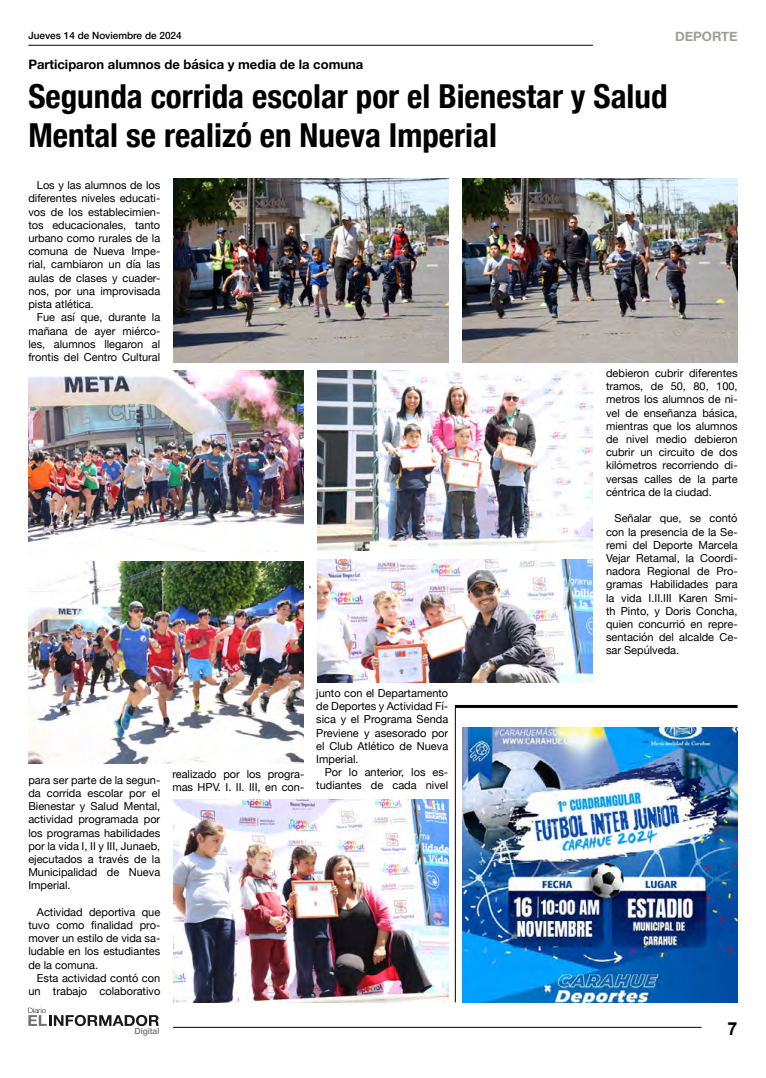
<style>
.page{position:relative;width:766px;height:1078px;background:#fff}
.page>*{position:absolute;margin:0;border:0;box-sizing:border-box;transform-origin:0 0}
.t1{font:700 condensed 33px/39.6px "Helvetica Neue";color:#000}
.t2{font:700 18px "Arial";color:#000}
.t3{font:700 13px "Helvetica Neue";color:#000}
.t4{font:700 13px "Helvetica Neue";color:#9d9d9c}
.t5{font:11px/13.2px "Helvetica Neue";color:#000;text-align:justify}
.t6{font:500 10px "Helvetica Neue";color:#000}
.t7{font:500 8.5px "Helvetica Neue";color:#717170}
</style>
<div class="page">
<hr style="left:28px;top:45px;width:564px;height:1px;background:#000">
<hr style="left:173px;top:1026px;width:528px;height:1px;background:#000">
<svg style="left:28px;top:1007px;width:131px;height:18px"></svg>
<hr style="left:455px;top:704px;width:282px;height:3px;background:#000">
<hr style="left:455px;top:704px;width:1px;height:298px;background:#000">
<img style="left:462px;top:727px;width:275px;height:275px">
<img style="left:173px;top:179px;width:275px;height:183px">
<img style="left:462px;top:179px;width:275px;height:183px">
<img style="left:28px;top:370px;width:275px;height:182px">
<img style="left:28px;top:561px;width:275px;height:202px">
<img style="left:173px;top:799px;width:275px;height:203px">
<img style="left:317px;top:559px;width:275px;height:123px">
<img style="left:317px;top:370px;width:275px;height:180px">
<p class="t6" style="left:28px;top:28px;width:155px">Jueves 14 de Noviembre de 2024</p>
<p class="t3" style="left:28px;top:55px;width:336px">Participaron alumnos de básica y media de la comuna</p>
<h1 class="t1" style="left:28px;top:74px;width:640px">Segunda corrida escolar por el Bienestar y Salud<br>Mental se realizó en Nueva Imperial</h1>
<p class="t4" style="left:675px;top:26px;width:64px">DEPORTE</p>
<p class="t5" style="left:28px;top:179px;width:133px;text-indent:9px">Los y las alumnos de los diferentes niveles educati&shy;vos de los establecimien&shy;tos educacionales, tanto urbano como rurales de la comuna de Nueva Impe&shy;rial, cambiaron un día las aulas de clases y cuader&shy;nos, por una improvisada pista atlética.</p>
<p class="t5" style="left:28px;top:311px;width:133px;text-indent:9px">Fue así que, durante la mañana de ayer miérco&shy;les, alumnos llegaron al frontis del Centro Cultural</p>
<p class="t5" style="left:28px;top:773px;width:133px">para ser parte de la segun&shy;da corrida escolar por el Bienestar y Salud Mental, actividad programada por los programas habilidades por la vida I, II y III, Junaeb, ejecutados a través de la Municipalidad de Nueva Imperial.</p>
<p class="t5" style="left:28px;top:905px;width:133px;text-indent:9px">Actividad deportiva que tuvo como finalidad pro&shy;mover un estilo de vida sa&shy;ludable en los estudiantes de la comuna.</p>
<p class="t5" style="left:28px;top:971px;width:133px;text-align:right">Esta actividad contó con un trabajo colaborativo</p>
<p class="t7" style="left:134px;top:1023px;width:26px">Digital</p>
<p class="t5" style="left:172px;top:767px;width:133px">realizado por los progra&shy;mas HPV. I. II. III, en con-</p>
<p class="t5" style="left:316px;top:687px;width:133px">junto con el Departamento de Deportes y Actividad Fí&shy;sica y el Programa Senda Previene y asesorado por el Club Atlético de Nueva Imperial.</p>
<p class="t5" style="left:316px;top:766px;width:133px;text-align:right">Por lo anterior, los es&shy;tudiantes de cada nivel</p>
<p class="t5" style="left:606px;top:367px;width:133px">debieron cubrir diferentes tramos, de 50, 80, 100, metros los alumnos de ni&shy;vel de enseñanza básica, mientras que los alumnos de nivel medio debieron cubrir un circuito de dos kilómetros recorriendo di&shy;versas calles de la parte céntrica de la ciudad.</p>
<p class="t5" style="left:606px;top:512px;width:133px;text-indent:9px">Señalar que, se contó con la presencia de la Se&shy;remi del Deporte Marcela Vejar Retamal, la Coordi&shy;nadora Regional de Pro&shy;gramas Habilidades para la vida I.II.III Karen Smi&shy;th Pinto, y Doris Concha, quien concurrió en repre&shy;sentación del alcalde Ce&shy;sar Sepúlveda.</p>
<h2 class="t2" style="left:727px;top:1016px;width:12px">7</h2>
</div>
